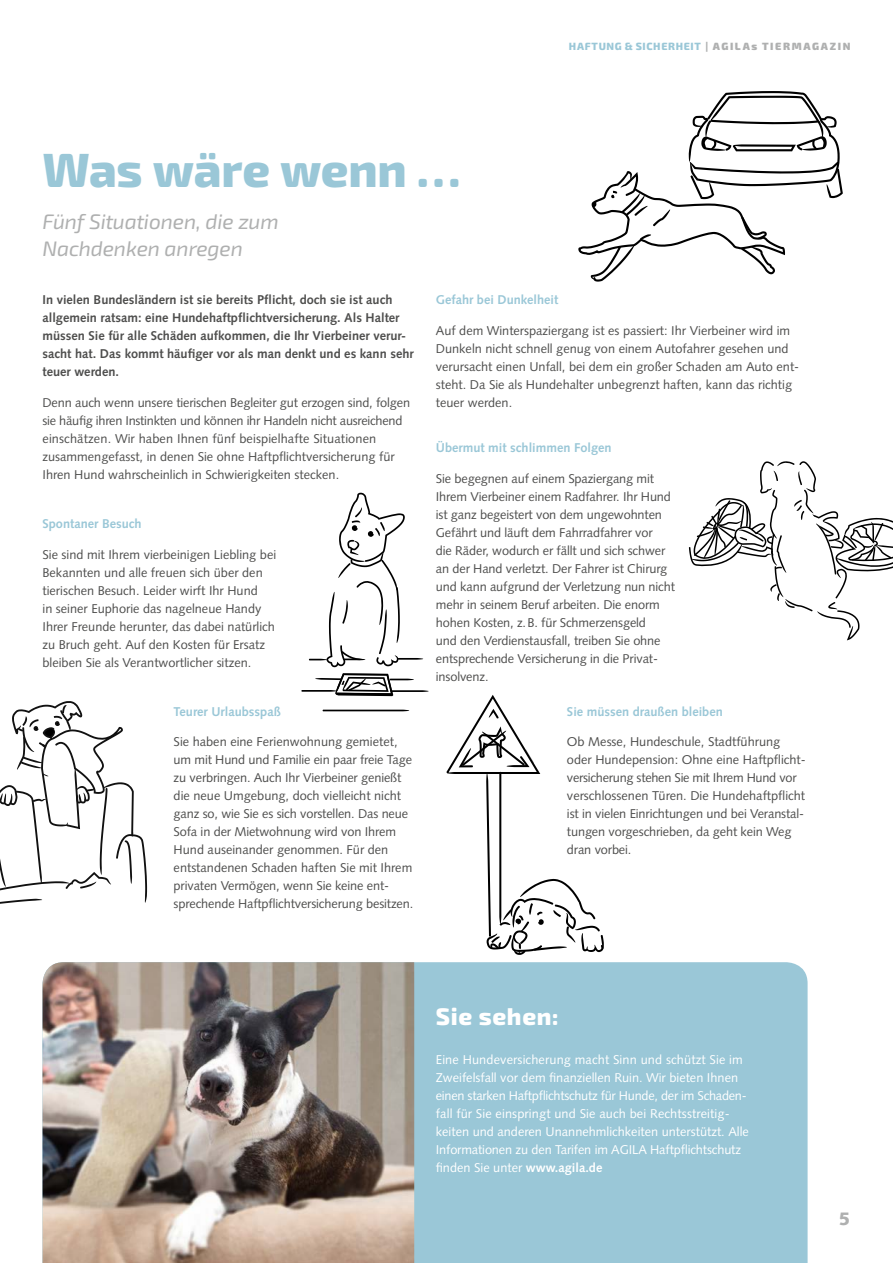
<style>
.page{position:relative;width:893px;height:1263px;background:#fff}
.page>*{position:absolute;margin:0;border:0;box-sizing:border-box;transform-origin:0 0}
.t1{font:800 48px "Exo 2.0";letter-spacing:-.005em;color:#9ac7d7}
.t2{font:800 24px "Exo 2.0";letter-spacing:.03em;color:#fff}
.t3{font:italic 21px/27px "Exo 2.0";letter-spacing:-.005em;color:#afb0b0}
.t4{font:900 18px "Syntax LT Std";color:#afb0b0}
.t5{font:12.75px/18px "Syntax LT Std";letter-spacing:-.01em;color:#4e4e4d}
.t6{font:12.75px/18px "Syntax LT Std";color:#fff}
.t7{font:700 12.75px/18px "Syntax LT Std";color:#4e4e4d}
.t8{font:700 12.75px "Syntax LT Std";color:#9ac7d7}
.t9{font:800 10.5px "Exo 2.0";letter-spacing:.06em;color:#9ac7d7}
.s1{color:#afb0b0}
.s2{font-weight:900;color:#afb0b0}
.s3{font-weight:700}
</style>
<div class="page">
<svg style="left:0;top:701px;width:147px;height:203px"></svg>
<svg style="left:446px;top:695px;width:158px;height:260px"></svg>
<div style="left:414px;top:962px;width:394px;height:301px;background:#9ac7d7"></div>
<img style="left:43px;top:962px;width:371px;height:301px">
<svg style="left:301px;top:673px;width:128px;height:23px"></svg>
<svg style="left:322px;top:710px;width:88px;height:1px"></svg>
<svg style="left:308px;top:493px;width:116px;height:174px"></svg>
<svg style="left:689px;top:461px;width:204px;height:179px"></svg>
<svg style="left:578px;top:91px;width:265px;height:191px"></svg>
<p class="t9" style="left:569px;top:40px;width:283px">HAFTUNG &amp; SICHERHEIT <span class="s1">|</span> <span class="s2">AGILAs TIERMAGAZIN</span></p>
<h1 class="t1" style="left:43px;top:141px;width:420px">Was wäre wenn …</h1>
<h3 class="t3" style="left:43px;top:208px;width:238px">Fünf Situationen, die zum<br>Nachdenken anregen</h3>
<p class="t7" style="left:43px;top:291px;width:373px">In vielen Bundesländern ist sie bereits Pflicht, doch sie ist auch allgemein ratsam: eine Hundehaftpflichtversicherung. Als Halter müssen Sie für alle Schäden aufkommen, die Ihr Vierbeiner verur&shy;sacht hat. Das kommt häufiger vor als man denkt und es kann sehr teuer werden.</p>
<p class="t5" style="left:43px;top:393px;width:369px">Denn auch wenn unsere tierischen Begleiter gut erzogen sind, folgen sie häufig ihren Instinkten und können ihr Handeln nicht ausreichend einschätzen. Wir haben Ihnen fünf beispielhafte Situationen zusammengefasst, in denen Sie ohne Haftpflichtversicherung für Ihren Hund wahrscheinlich in Schwierigkeiten stecken.</p>
<p class="t8" style="left:43px;top:516px;width:101px">Spontaner Besuch</p>
<p class="t5" style="left:43px;top:545px;width:235px">Sie sind mit Ihrem vierbeinigen Liebling bei Bekannten und alle freuen sich über den tierischen Besuch. Leider wirft Ihr Hund<br>in seiner Euphorie das nagelneue Handy Ihrer Freunde herunter, das dabei natürlich zu Bruch geht. Auf den Kosten für Ersatz bleiben Sie als Verantwortlicher sitzen.</p>
<p class="t8" style="left:174px;top:704px;width:109px">Teurer Urlaubsspaß</p>
<p class="t5" style="left:174px;top:733px;width:241px">Sie haben eine Ferienwohnung gemietet, um mit Hund und Familie ein paar freie Tage zu verbringen. Auch Ihr Vierbeiner genießt die neue Umgebung, doch vielleicht nicht ganz so, wie Sie es sich vorstellen. Das neue Sofa in der Mietwohnung wird von Ihrem Hund auseinander genommen. Für den entstandenen Schaden haften Sie mit Ihrem privaten Vermögen, wenn Sie keine ent&shy;sprechende Haftpflichtversicherung besitzen.</p>
<p class="t8" style="left:436px;top:292px;width:124px">Gefahr bei Dunkelheit</p>
<p class="t5" style="left:436px;top:321px;width:365px">Auf dem Winterspaziergang ist es passiert: Ihr Vierbeiner wird im Dunkeln nicht schnell genug von einem Autofahrer gesehen und verursacht einen Unfall, bei dem ein großer Schaden am Auto ent&shy;steht. Da Sie als Hundehalter unbegrenzt haften, kann das richtig teuer werden.</p>
<p class="t8" style="left:436px;top:440px;width:177px">Übermut mit schlimmen Folgen</p>
<p class="t5" style="left:436px;top:469px;width:241px">Sie begegnen auf einem Spaziergang mit Ihrem Vierbeiner einem Radfahrer. Ihr Hund ist ganz begeistert von dem ungewohnten Gefährt und läuft dem Fahrradfahrer vor<br>die Räder, wodurch er fällt und sich schwer an der Hand verletzt. Der Fahrer ist Chirurg und kann aufgrund der Verletzung nun nicht mehr in seinem Beruf arbeiten. Die enorm hohen Kosten, z.B. für Schmerzensgeld<br>und den Verdienstausfall, treiben Sie ohne entsprechende Versicherung in die Privat&shy;insolvenz.</p>
<p class="t8" style="left:567px;top:704px;width:157px">Sie müssen draußen bleiben</p>
<p class="t5" style="left:567px;top:733px;width:240px">Ob Messe, Hundeschule, Stadtführung oder Hundepension: Ohne eine Haftpflicht&shy;versicherung stehen Sie mit Ihrem Hund vor verschlossenen Türen. Die Hundehaftpflicht ist in vielen Einrichtungen und bei Veranstal&shy;tungen vorgeschrieben, da geht kein Weg dran vorbei.</p>
<h2 class="t2" style="left:436px;top:1002px;width:124px">Sie sehen:</h2>
<p class="t6" style="left:436px;top:1051px;width:315px">Eine Hundeversicherung macht Sinn und schützt Sie im Zweifelsfall vor dem finanziellen Ruin. Wir bieten Ihnen einen starken Haftpflichtschutz für Hunde, der im Schaden&shy;fall für Sie einspringt und Sie auch bei Rechtsstreitig&shy;keiten und anderen Unannehmlichkeiten unterstützt. Alle Informationen zu den Tarifen im AGILA Haftpflichtschutz finden Sie unter <span class="s3">www.agila.de</span></p>
<h3 class="t4" style="left:839px;top:1208px;width:13px">5</h3>
</div>
